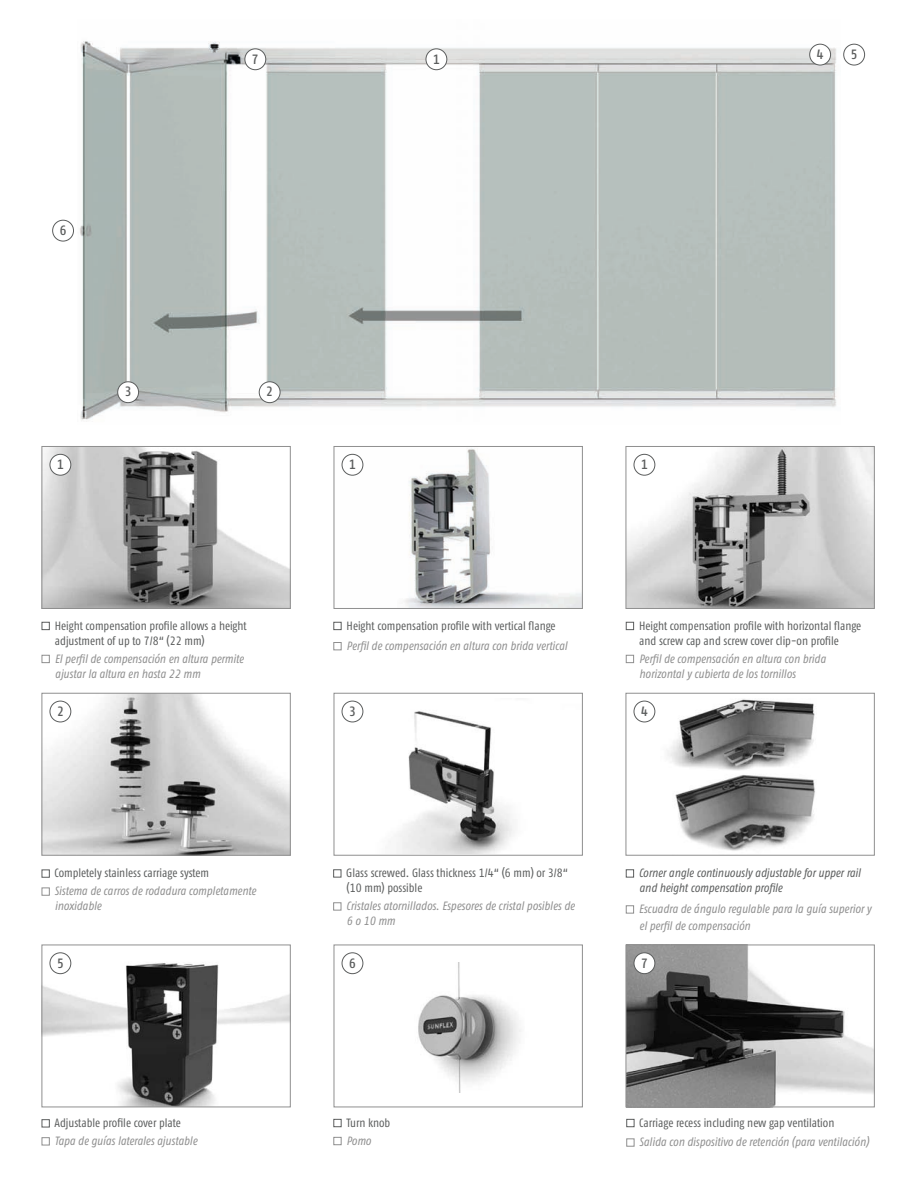
<style>
.page{position:relative;width:918px;height:1188px;background:#fff}
.page>*{position:absolute;margin:0;border:0;box-sizing:border-box;transform-origin:0 0}
.t1{font:13.5px "Fago Co Med Tf";color:#5b5d5d}
.t2{font:italic 12px/15px "Fago Co Regular Tf";color:#8f8f8f}
.t3{font:12px/15px "Fago Co Regular Tf";color:#5b5d5d}
.t4{font:italic 12px/15px "Fago Co Regular Tf";color:#5b5d5d}
</style>
<div class="page">
<img style="left:80px;top:41px;width:757px;height:380px">
<img style="left:333px;top:698px;width:181px;height:156px">
<img style="left:333px;top:446px;width:248px;height:162px">
<img style="left:352px;top:963px;width:169px;height:130px">
<div style="left:333px;top:870px;width:8px;height:7px;border:1px solid #5b5d5d"></div>
<div style="left:333px;top:903px;width:8px;height:7px;border:1px solid #8f8f8f"></div>
<div style="left:334px;top:622px;width:7px;height:8px;border:1px solid #5b5d5d"></div>
<div style="left:334px;top:642px;width:7px;height:8px;border:1px solid #8f8f8f"></div>
<div style="left:334px;top:1119px;width:7px;height:8px;border:1px solid #5b5d5d"></div>
<div style="left:334px;top:1137px;width:7px;height:8px;border:1px solid #8f8f8f"></div>
<img style="left:44px;top:448px;width:245px;height:159px">
<img style="left:44px;top:953px;width:245px;height:152px">
<img style="left:44px;top:695px;width:245px;height:159px">
<div style="left:42px;top:622px;width:8px;height:8px;border:1px solid #5b5d5d"></div>
<div style="left:42px;top:655px;width:8px;height:8px;border:1px solid #8f8f8f"></div>
<div style="left:42px;top:1119px;width:8px;height:8px;border:1px solid #5b5d5d"></div>
<div style="left:42px;top:1137px;width:8px;height:8px;border:1px solid #8f8f8f"></div>
<div style="left:42px;top:870px;width:8px;height:7px;border:1px solid #5b5d5d"></div>
<div style="left:42px;top:888px;width:8px;height:7px;border:1px solid #8f8f8f"></div>
<img style="left:675px;top:775px;width:140px;height:76px">
<img style="left:628px;top:448px;width:245px;height:159px">
<img style="left:644px;top:699px;width:171px;height:72px">
<img style="left:628px;top:947px;width:245px;height:158px">
<div style="left:626px;top:622px;width:8px;height:8px;border:1px solid #5b5d5d"></div>
<div style="left:626px;top:655px;width:8px;height:8px;border:1px solid #8f8f8f"></div>
<div style="left:626px;top:870px;width:8px;height:7px;border:1px solid #5b5d5d"></div>
<div style="left:626px;top:906px;width:8px;height:7px;border:1px solid #8f8f8f"></div>
<div style="left:627px;top:1119px;width:7px;height:8px;border:1px solid #5b5d5d"></div>
<div style="left:342px;top:953px;width:21px;height:21px;background:#fff;border-radius:50%"></div>
<div style="left:342px;top:952px;width:21px;height:22px;border:1px solid #5b5d5d;border-radius:50%"></div>
<div style="left:334px;top:945px;width:249px;height:162px;border:1px solid #8f8f8f"></div>
<div style="left:342px;top:701px;width:21px;height:21px;background:#fff;border-radius:50%"></div>
<div style="left:342px;top:701px;width:21px;height:21px;border:1px solid #5b5d5d;border-radius:50%"></div>
<div style="left:334px;top:693px;width:249px;height:163px;border:1px solid #8f8f8f"></div>
<div style="left:342px;top:454px;width:21px;height:21px;background:#fff;border-radius:50%"></div>
<div style="left:342px;top:454px;width:21px;height:22px;border:1px solid #5b5d5d;border-radius:50%"></div>
<div style="left:334px;top:446px;width:249px;height:163px;border:1px solid #8f8f8f"></div>
<div style="left:634px;top:953px;width:21px;height:21px;background:#fff;border-radius:50%"></div>
<div style="left:634px;top:952px;width:21px;height:22px;border:1px solid #5b5d5d;border-radius:50%"></div>
<div style="left:626px;top:945px;width:249px;height:162px;border:1px solid #8f8f8f"></div>
<div style="left:634px;top:701px;width:21px;height:21px;background:#fff;border-radius:50%"></div>
<div style="left:634px;top:701px;width:21px;height:21px;border:1px solid #5b5d5d;border-radius:50%"></div>
<div style="left:626px;top:693px;width:249px;height:163px;border:1px solid #8f8f8f"></div>
<div style="left:634px;top:454px;width:21px;height:21px;background:#fff;border-radius:50%"></div>
<div style="left:634px;top:454px;width:21px;height:22px;border:1px solid #5b5d5d;border-radius:50%"></div>
<div style="left:626px;top:446px;width:249px;height:163px;border:1px solid #8f8f8f"></div>
<div style="left:50px;top:953px;width:21px;height:21px;background:#fff;border-radius:50%"></div>
<div style="left:50px;top:952px;width:21px;height:22px;border:1px solid #5b5d5d;border-radius:50%"></div>
<div style="left:42px;top:945px;width:249px;height:162px;border:1px solid #8f8f8f"></div>
<div style="left:50px;top:701px;width:21px;height:21px;background:#fff;border-radius:50%"></div>
<div style="left:50px;top:701px;width:21px;height:21px;border:1px solid #5b5d5d;border-radius:50%"></div>
<div style="left:42px;top:693px;width:249px;height:163px;border:1px solid #8f8f8f"></div>
<div style="left:50px;top:454px;width:21px;height:21px;background:#fff;border-radius:50%"></div>
<div style="left:50px;top:454px;width:21px;height:22px;border:1px solid #5b5d5d;border-radius:50%"></div>
<div style="left:42px;top:446px;width:249px;height:163px;border:1px solid #8f8f8f"></div>
<div style="left:52px;top:220px;width:22px;height:21px;border:1px solid #5b5d5d;border-radius:50%"></div>
<div style="left:118px;top:382px;width:21px;height:21px;background:#fff;border-radius:50%"></div>
<div style="left:117px;top:381px;width:22px;height:22px;border:1px solid #5b5d5d;border-radius:50%"></div>
<div style="left:259px;top:382px;width:21px;height:21px;background:#fff;border-radius:50%"></div>
<div style="left:259px;top:381px;width:21px;height:22px;border:1px solid #5b5d5d;border-radius:50%"></div>
<div style="left:843px;top:44px;width:22px;height:21px;border:1px solid #5b5d5d;border-radius:50%"></div>
<div style="left:810px;top:44px;width:21px;height:21px;background:#fff;border-radius:50%"></div>
<div style="left:809px;top:44px;width:22px;height:21px;border:1px solid #5b5d5d;border-radius:50%"></div>
<div style="left:426px;top:49px;width:21px;height:21px;background:#fff;border-radius:50%"></div>
<div style="left:426px;top:48px;width:21px;height:22px;border:1px solid #5b5d5d;border-radius:50%"></div>
<div style="left:245px;top:49px;width:21px;height:21px;background:#fff;border-radius:50%"></div>
<div style="left:245px;top:48px;width:21px;height:22px;border:1px solid #5b5d5d;border-radius:50%"></div>
<p class="t1" style="left:252px;top:51px;width:8px">7</p>
<p class="t1" style="left:433px;top:51px;width:8px">1</p>
<p class="t1" style="left:817px;top:46px;width:8px">4</p>
<p class="t1" style="left:851px;top:46px;width:8px">5</p>
<p class="t1" style="left:60px;top:222px;width:8px">6</p>
<p class="t1" style="left:125px;top:384px;width:8px">3</p>
<p class="t1" style="left:266px;top:384px;width:8px">2</p>
<p class="t1" style="left:57px;top:457px;width:8px">1</p>
<p class="t1" style="left:349px;top:457px;width:8px">1</p>
<p class="t1" style="left:641px;top:457px;width:8px">1</p>
<p class="t3" style="left:55px;top:618px;width:194px">Height compensation profile allows a height adjustment of up to 7/8“ (22 mm)</p>
<p class="t2" style="left:55px;top:651px;width:190px">El perfil de compensación en altura permite ajustar la altura en hasta 22 mm</p>
<p class="t3" style="left:347px;top:618px;width:211px">Height compensation profile with vertical flange</p>
<p class="t2" style="left:347px;top:638px;width:222px">Perfil de compensación en altura con brida vertical</p>
<p class="t3" style="left:639px;top:618px;width:224px">Height compensation profile with horizontal flange and screw cap and screw cover clip-on profile</p>
<p class="t2" style="left:639px;top:651px;width:188px">Perfil de compensación en altura con brida horizontal y cubierta de los tornillos</p>
<p class="t1" style="left:57px;top:703px;width:8px">2</p>
<p class="t1" style="left:349px;top:703px;width:8px">3</p>
<p class="t1" style="left:641px;top:703px;width:8px">4</p>
<p class="t3" style="left:55px;top:866px;width:156px">Completely stainless carriage system</p>
<p class="t2" style="left:55px;top:884px;width:203px">Sistema de carros de rodadura completamente inoxidable</p>
<p class="t3" style="left:346px;top:866px;width:223px">Glass screwed. Glass thickness 1/4“ (6 mm) or 3/8“ (10 mm) possible</p>
<p class="t2" style="left:346px;top:899px;width:230px">Cristales atornillados. Espesores de cristal posibles de<br>6 o 10 mm</p>
<p class="t4" style="left:639px;top:866px;width:223px">Corner angle continuously adjustable for upper rail and height compensation profile</p>
<p class="t2" style="left:639px;top:901px;width:234px;line-height:16.5px">Escuadra de ángulo regulable para la guía superior y el perfil de compensación</p>
<p class="t1" style="left:57px;top:955px;width:8px">5</p>
<p class="t1" style="left:349px;top:955px;width:8px">6</p>
<p class="t1" style="left:641px;top:955px;width:8px">7</p>
<p class="t3" style="left:55px;top:1115px;width:128px">Adjustable profile cover plate</p>
<p class="t2" style="left:55px;top:1133px;width:144px">Tapa de guías laterales ajustable</p>
<p class="t3" style="left:346px;top:1115px;width:46px">Turn knob</p>
<p class="t2" style="left:346px;top:1133px;width:26px">Pomo</p>
<p class="t3" style="left:639px;top:1115px;width:197px">Carriage recess including new gap ventilation</p>
<p class="t2" style="left:639px;top:1135px;width:231px">Salida con dispositivo de retención (para ventilación)</p>
</div>
